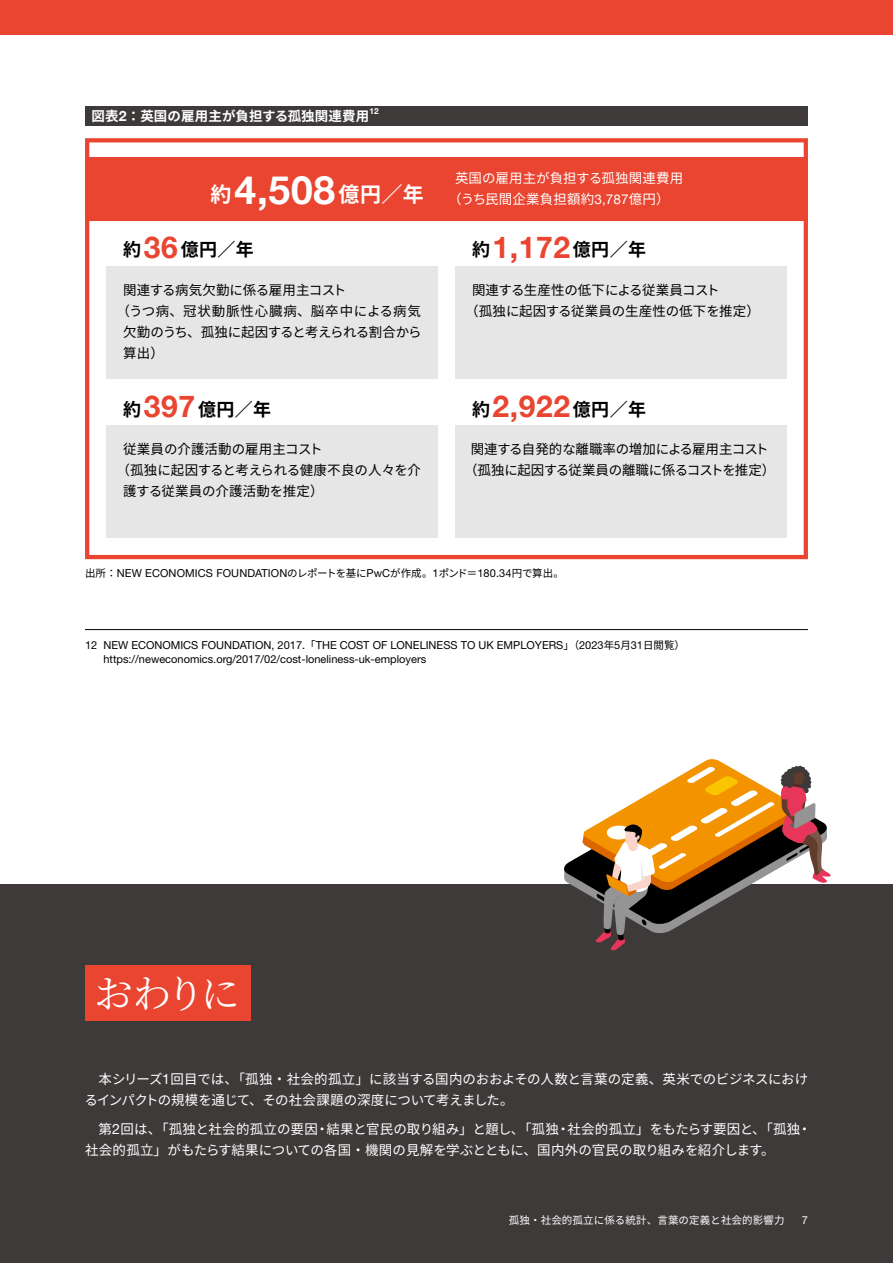
<style>
.page{position:relative;width:893px;height:1263px;background:#fff}
.page>*{position:absolute;margin:0;border:0;box-sizing:border-box;transform-origin:0 0}
.t1{font:39px "Noto Serif CJ Kjp";color:#fff}
.t2{font:700 21px "Noto Sans CJ Kjp";color:#fff}
.t3{font:700 18px "Noto Sans CJ Kjp";letter-spacing:.02em;color:#000}
.t4{font:13.5px/21px "Noto Sans CJ Kjp";letter-spacing:-.01em;color:#000}
.t5{font:13.5px/21px "Noto Sans CJ Kjp";color:#fff}
.t6{font:13.5px/21px "Noto Sans CJ Kjp";letter-spacing:-.02em;color:#fff}
.t7{font:13.5px "Noto Sans CJ Kjp";letter-spacing:-.04em;color:#000}
.t8{font:13.5px "Noto Sans CJ Kjp";letter-spacing:.065em;color:#000}
.t9{font:700 13.5px "Noto Sans CJ Kjp";letter-spacing:.01em;color:#fff}
.t10{font:10.95px/13.5px "Helvetica Neue LT Std";color:#000}
.t11{font:10.95px "Helvetica Neue LT Std";color:#fff}
.t12{font:10.5px "Noto Sans CJ Kjp";letter-spacing:.01em;color:#fff}
.t13{font:700 8.25px "Helvetica Neue";color:#fff}
.s1{font-family:"Helvetica Neue";font-size:14.1px}
.s2{font-family:"Helvetica Neue";font-size:39px}
.s3{font-family:"Helvetica Neue"}
.s4{font-family:"Helvetica Neue";font-size:30px;color:#e94530}
.s5{font-family:"Noto Sans CJ Kjp";font-size:10.5px}
.s6{font-family:"Helvetica Neue LT Std";font-size:14.1px}
</style>
<div class="page">
<div style="left:0;top:884px;width:893px;height:379px;background:#3e3a39"></div>
<div style="left:0;top:0;width:893px;height:34px;background:#e94530"></div>
<hr style="left:85px;top:629px;width:723px;height:1px;background:#000">
<div style="left:85px;top:965px;width:166px;height:55px;background:#e94530"></div>
<div style="left:85px;top:106px;width:723px;height:19px;background:#3e3a39"></div>
<svg style="left:85px;top:138px;width:723px;height:421px"></svg>
<div style="left:106px;top:266px;width:332px;height:112px;background:#e6e6e6"></div>
<div style="left:85px;top:157px;width:723px;height:64px;background:#e94530"></div>
<div style="left:455px;top:266px;width:332px;height:112px;background:#e6e6e6"></div>
<div style="left:106px;top:425px;width:332px;height:113px;background:#e6e6e6"></div>
<div style="left:455px;top:425px;width:332px;height:113px;background:#e6e6e6"></div>
<svg style="left:564px;top:759px;width:267px;height:191px"></svg>
<p class="t9" style="left:91px;top:108px;width:279px">図表<span class="s1">2</span>：英国の雇用主が負担する孤独関連費用</p>
<p class="t13" style="left:369px;top:105px;width:11px">12</p>
<h2 class="t2" style="left:210px;top:183px;width:215px">約<span class="s2">4,508</span>億円／年</h2>
<p class="t5" style="left:448px;top:168px;width:236px;text-indent:7px">英国の雇用主が負担する孤独関連費用（うち民間企業負担額約<span class="s3">3,787</span>億円）</p>
<h3 class="t3" style="left:123px;top:239px;width:132px">約<span class="s4">36</span>億円／年</h3>
<h3 class="t3" style="left:472px;top:239px;width:176px">約<span class="s4">1,172</span>億円／年</h3>
<p class="t4" style="left:123px;top:279px;width:225px">関連する病気欠勤に係る雇用主コスト</p>
<p class="t8" style="left:117px;top:303px;width:306px">（うつ病、冠状動脈性心臓病、脳卒中による病気</p>
<p class="t7" style="left:123px;top:324px;width:300px">欠勤のうち、孤独に起因すると考えられる割合から</p>
<p class="t4" style="left:123px;top:342px;width:42px">算出）</p>
<p class="t4" style="left:465px;top:279px;width:296px;text-indent:7px">関連する生産性の低下による従業員コスト<br>（孤独に起因する従業員の生産性の低下を推定）</p>
<h3 class="t3" style="left:123px;top:399px;width:149px">約<span class="s4">397</span>億円／年</h3>
<h3 class="t3" style="left:472px;top:399px;width:176px">約<span class="s4">2,922</span>億円／年</h3>
<p class="t4" style="left:123px;top:439px;width:201px">従業員の介護活動の雇用主コスト</p>
<p class="t4" style="left:117px;top:460px;width:306px">（孤独に起因すると考えられる健康不良の人々を介</p>
<p class="t4" style="left:123px;top:481px;width:202px">護する従業員の介護活動を推定）</p>
<p class="t4" style="left:464px;top:439px;width:313px;text-align:center">関連する自発的な離職率の増加による雇用主コスト（孤独に起因する従業員の離職に係るコストを推定）</p>
<p class="t10" style="left:85px;top:566px;width:480px"><span class="s5">出所：</span>NEW ECONOMICS FOUNDATION<span class="s5">のレポートを基に</span>PwC<span class="s5">が作成。</span>1<span class="s5">ポンド＝</span>180.34<span class="s5">円で算出。</span></p>
<p class="t10" style="left:103px;top:638px;width:583px;text-indent:-18px">12 NEW ECONOMICS FOUNDATION, 2017.<span class="s5">「</span>THE COST OF LONELINESS TO UK EMPLOYERS<span class="s5">」（</span>2023<span class="s5">年</span>5<span class="s5">月</span>31<span class="s5">日閲覧）</span>https://neweconomics.org/2017/02/cost-loneliness-uk-employers</p>
<h1 class="t1" style="left:94px;top:971px;width:147px">おわりに</h1>
<p class="t6" style="left:84px;top:1068px;width:725px;text-indent:14px">本シリーズ<span class="s6">1</span>回目では、「孤独・社会的孤立」に該当する国内のおおよその人数と言葉の定義、英米でのビジネスにおけるインパクトの規模を通じて、その社会課題の深度について考えました。</p>
<p class="t5" style="left:85px;top:1119px;width:728px;text-indent:14px">第<span class="s6">2</span>回は、「孤独と社会的孤立の要因・結果と官民の取り組み」と題し、「孤独・社会的孤立」をもたらす要因と、「孤独・社会的孤立」がもたらす結果についての各国・機関の見解を学ぶとともに、国内外の官民の取り組みを紹介します。</p>
<p class="t12" style="left:509px;top:1215px;width:277px">孤独・社会的孤立に係る統計、言葉の定義と社会的影響力</p>
<p class="t11" style="left:802px;top:1214px;width:8px">7</p>
</div>
